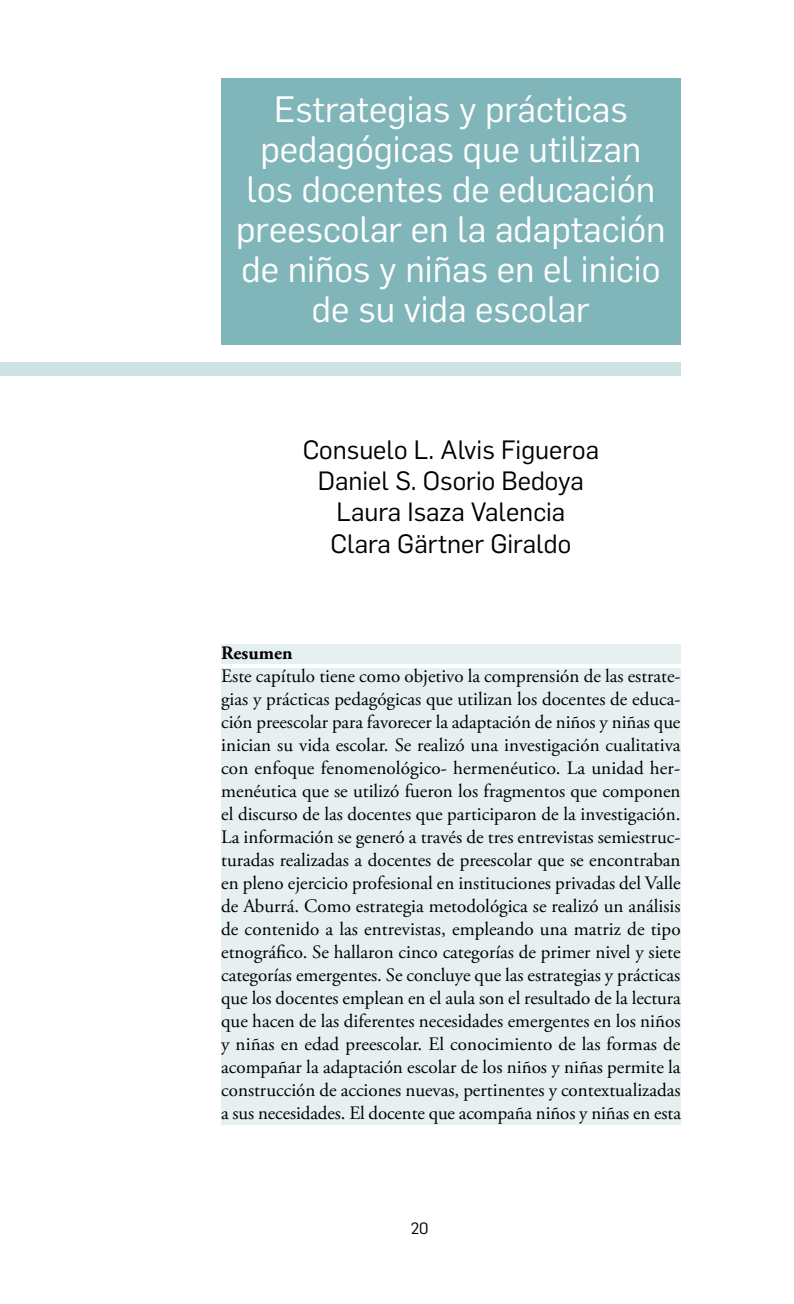
<style>
.page{position:relative;width:794px;height:1304px;background:#fff}
.page>*{position:absolute;margin:0;border:0;box-sizing:border-box;transform-origin:0 0}
.t1{font:36px/40px "Flama";color:#fff;text-align:center}
.t2{font:26px/31.2px "Flama";color:#000;text-align:center}
.t3{font:19px/23px "Adobe Garamond Pro";letter-spacing:-.005em;color:#000;text-align:justify}
.t4{font:700 19px "Adobe Garamond Pro";color:#000}
.t5{font:16px "Flama";color:#000}
</style>
<div class="page">
<div style="left:0;top:363px;width:680px;height:13px;background:#cce2e3"></div>
<div style="left:221px;top:78px;width:459px;height:266px;background:#80b6b9"></div>
<div style="left:221px;top:645px;width:459px;height:19px;background:#e6f0f1"></div>
<div style="left:221px;top:668px;width:459px;height:456px;background:#e6f0f1"></div>
<h1 class="t1" style="left:236px;top:87px;width:431px">Estrategias y prácticas pedagógicas que utilizan los docentes de educación preescolar en la adaptación de niños y niñas en el inicio de su vida escolar</h1>
<h2 class="t2" style="left:303px;top:432px;width:298px">Consuelo L. Alvis Figueroa<br>Daniel S. Osorio Bedoya<br>Laura Isaza Valencia<br>Clara Gärtner Giraldo</h2>
<p class="t4" style="left:221px;top:642px;width:73px">Resumen</p>
<p class="t3" style="left:221px;top:665px;width:461px">Este capítulo tiene como objetivo la comprensión de las estrate&shy;gias y prácticas pedagógicas que utilizan los docentes de educa&shy;ción preescolar para favorecer la adaptación de niños y niñas que inician su vida escolar. Se realizó una investigación cualitativa con enfoque fenomenológico- hermenéutico. La unidad her&shy;menéutica que se utilizó fueron los fragmentos que componen el discurso de las docentes que participaron de la investigación.<br>La información se generó a través de tres entrevistas semiestruc&shy;turadas realizadas a docentes de preescolar que se encontraban en pleno ejercicio profesional en instituciones privadas del Valle de Aburrá. Como estrategia metodológica se realizó un análisis de contenido a las entrevistas, empleando una matriz de tipo etnográfico. Se hallaron cinco categorías de primer nivel y siete categorías emergentes. Se concluye que las estrategias y prácticas que los docentes emplean en el aula son el resultado de la lectura que hacen de las diferentes necesidades emergentes en los niños y niñas en edad preescolar. El conocimiento de las formas de acompañar la adaptación escolar de los niños y niñas permite la construcción de acciones nuevas, pertinentes y contextualizadas a sus necesidades. El docente que acompaña niños y niñas en esta</p>
<p class="t5" style="left:411px;top:1217px;width:19px">20</p>
</div>
